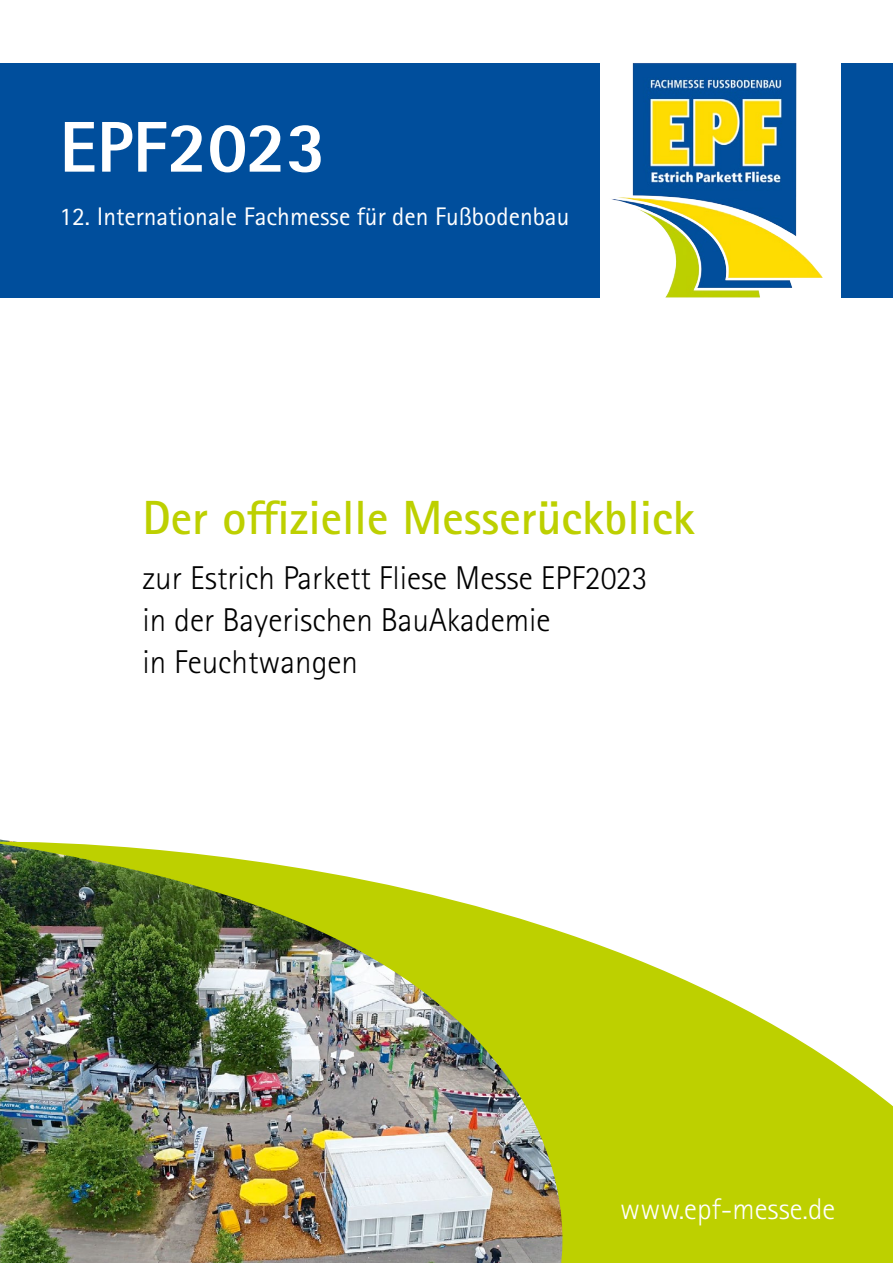
<style>
.page{position:relative;width:893px;height:1263px;background:#fff}
.page>*{position:absolute;margin:0;border:0;box-sizing:border-box;transform-origin:0 0}
.Überschrift{font:800 72px "Rotis Sans Serif Pro";color:#fff}
.t1{font:700 48px "Rotis Sans Serif Pro";color:#bdd000}
.t2{font:300 33px/42px "Rotis Sans Serif Pro";color:#000}
.t3{font:300 30px "Rotis Sans Serif Pro";color:#fff}
.Dachzeile{font:25.5px "Rotis Sans Serif Pro";color:#fff}
</style>
<div class="page">
<img style="left:612px;top:63px;width:211px;height:235px">
<img style="left:0;top:839px;width:893px;height:424px">
<div style="left:0;top:64px;width:600px;height:234px;background:#004e9c"></div>
<div style="left:842px;top:64px;width:51px;height:234px;background:#004e9c"></div>
<p class="Überschrift" style="left:60px;top:101px;width:268px">EPF2023</p>
<p class="Dachzeile" style="left:60px;top:202px;width:511px">12. Internationale Fachmesse für den Fußbodenbau</p>
<p class="t1" style="left:142px;top:488px;width:554px">Der offizielle Messerückblick</p>
<p class="t2" style="left:142px;top:557px;width:507px">zur Estrich Parkett Fliese Messe EPF2023</p>
<p class="t2" style="left:142px;top:599px;width:410px">in der Bayerischen BauAkademie in Feuchtwangen</p>
<p class="t3" style="left:620px;top:1191px;width:216px">www.epf-messe.de</p>
</div>
